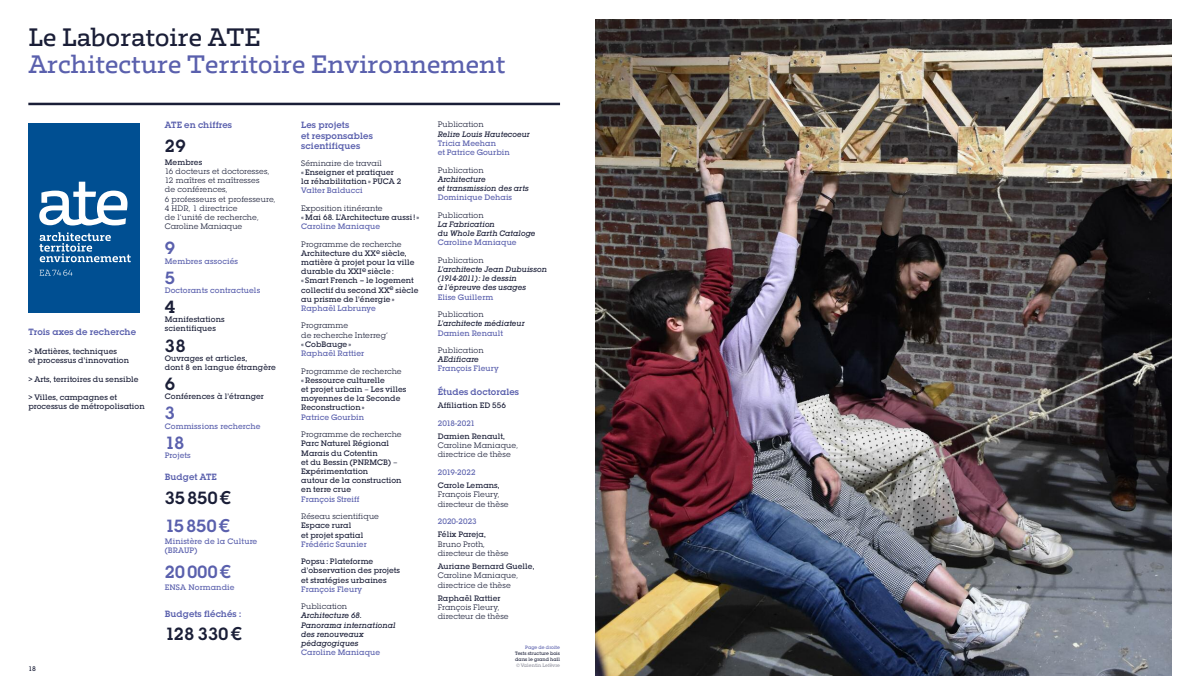
<style>
.page{position:relative;width:1191px;height:695px;background:#fff}
.page>*{position:absolute;margin:0;border:0;box-sizing:border-box;transform-origin:0 0}
.t1{font:500 22px "Irma Text Slab Std";letter-spacing:.01em;color:#5a60ad}
.t2{font:500 22px "Irma Text Slab Std";letter-spacing:.01em;color:#1a1e37}
.t3{font:600 18.5px/27.8px "Lubalin Graph Itc T";letter-spacing:-.015em;color:#1a1e37}
.t4{font:600 18.5px "Lubalin Graph Itc T";letter-spacing:-.015em;color:#5a60ad}
.t5{font:600 9.5px/10.5px "Lubalin Graph Itc T";letter-spacing:.01em;color:#5a60ad}
.t6{font:500 8.2px/9.2px "Lubalin Graph Itc T";letter-spacing:.01em;color:#1a1e37}
.t7{font:8.2px/9.2px "Lubalin Graph Itc T";letter-spacing:.01em;color:#1a1e37}
.t8{font:500 8.2px/9.2px "Lubalin Graph Itc T";letter-spacing:.01em;color:#5a60ad}
.t9{font:italic 500 8.2px/9.2px "Lubalin Graph Itc T";letter-spacing:.01em;color:#1a1e37}
.t10{font:500 8.2px "Lubalin Graph Itc T";letter-spacing:-.02em;color:#5a60ad}
.t11{font:500 7px "Lubalin Graph Itc T";color:#1a1e37}
.t12{font:500 5px/6px "Lubalin Graph Itc T";letter-spacing:.01em;color:#1a1e37}
.t13{font:500 5px "Lubalin Graph Itc T";letter-spacing:.01em;color:#8d8e9b}
.t14{font:500 5px "Lubalin Graph Itc T";letter-spacing:.01em;color:#5a60ad}
.s1{font-family:"Akkurat";font-weight:700}
.s2{color:#5a60ad}
.s3{font-family:"Akkurat";font-weight:700;color:#5a60ad}
.s4{font-weight:400}
</style>
<div class="page">
<hr style="left:28px;top:103px;width:532px;height:2px;background:#1a1e37">
<div style="left:28px;top:123px;width:111px;height:189px;background:#004f92"></div>
<svg style="left:39px;top:182px;width:92px;height:80px"></svg>
<svg style="left:40px;top:270px;width:32px;height:6px"></svg>
<img style="left:595px;top:20px;width:576px;height:655px">
<h1 class="t2" style="left:28px;top:28px;width:234px">Le Laboratoire ATE</h1>
<h1 class="t1" style="left:28px;top:55px;width:478px">Architecture Territoire Environnement</h1>
<p class="t5" style="left:28px;top:327px;width:109px">Trois axes de recherche</p>
<p class="t6" style="left:28px;top:346px;width:102px">&gt; Matières, techniques<br>et processus d’innovation</p>
<p class="t6" style="left:28px;top:374px;width:112px">&gt; Arts, territoires du sensible</p>
<p class="t6" style="left:28px;top:392px;width:118px">&gt; Villes, campagnes et processus de métropolisation</p>
<p class="t11" style="left:28px;top:664px;width:9px">18</p>
<p class="t5" style="left:165px;top:120px;width:69px">ATE en chiffres</p>
<h2 class="t3" style="left:165px;top:132px;width:23px">29</h2>
<p class="t6" style="left:165px;top:157px;width:39px">Membres</p>
<p class="t7" style="left:165px;top:166px;width:112px">16 docteurs et doctoresses,<br>12 maîtres et maîtresses<br>de conférences,<br>6 professeurs et professeure,<br>4 HDR, 1 directrice<br>de l’unité de recherche,<br>Caroline Maniaque</p>
<h2 class="t4" style="left:165px;top:237px;width:12px">9</h2>
<p class="t8" style="left:165px;top:256px;width:75px">Membres associés</p>
<h2 class="t4" style="left:165px;top:266px;width:12px">5</h2>
<p class="t8" style="left:165px;top:285px;width:97px">Doctorants contractuels</p>
<h2 class="t3" style="left:165px;top:292px;width:12px">4</h2>
<p class="t6" style="left:165px;top:315px;width:61px">Manifestations scientifiques</p>
<h2 class="t3" style="left:165px;top:331px;width:23px">38</h2>
<p class="t6" style="left:165px;top:353px;width:113px">Ouvrages et articles,<br>dont 8 en langue étrangère</p>
<h2 class="t3" style="left:165px;top:369px;width:12px">6</h2>
<p class="t6" style="left:165px;top:392px;width:101px">Conférences à l’étranger</p>
<h2 class="t4" style="left:165px;top:402px;width:12px">3</h2>
<p class="t8" style="left:165px;top:421px;width:97px">Commissions recherche</p>
<h2 class="t4" style="left:165px;top:431px;width:21px">18</h2>
<p class="t8" style="left:165px;top:450px;width:27px">Projets</p>
<p class="t5" style="left:165px;top:471px;width:54px">Budget ATE</p>
<h2 class="t3" style="left:165px;top:483px;width:68px">35850<span class="s1">€<br></span><span class="s2">15850</span><span class="s3">€</span></h2>
<p class="t8" style="left:165px;top:536px;width:94px">Ministère de la Culture (BRAUP)</p>
<h2 class="t4" style="left:165px;top:560px;width:68px">20000<span class="s1">€</span></h2>
<p class="t8" style="left:165px;top:582px;width:71px">ENSA Normandie</p>
<p class="t5" style="left:165px;top:608px;width:78px">Budgets fléchés :</p>
<h2 class="t3" style="left:165px;top:620px;width:78px">128 330<span class="s1">€</span></h2>
<p class="t5" style="left:301px;top:120px;width:73px">Les projets<br>et responsables scientifiques</p>
<p class="t7" style="left:301px;top:158px;width:82px">Séminaire de travail</p>
<p class="t6" style="left:301px;top:167px;width:102px">« Enseigner et pratiquer la réhabilitation» PUCA 2</p>
<p class="t8" style="left:301px;top:186px;width:63px">Valter Balducci</p>
<p class="t7" style="left:301px;top:203px;width:83px">Exposition itinérante</p>
<p class="t6" style="left:301px;top:212px;width:119px">«Mai 68. L’Architecture aussi!»</p>
<p class="t8" style="left:301px;top:221px;width:80px">Caroline Maniaque</p>
<p class="t6" style="left:301px;top:239px;width:119px"><span class="s4">Programme de recherche<br></span>Architecture du XX<sup>e</sup> siècle, matière à projet pour la ville durable du XXI<sup>e</sup> siècle :<br>« Smart French – le logement collectif du second XX<sup>e</sup> siècle au prisme de l’énergie »</p>
<p class="t8" style="left:301px;top:303px;width:76px">Raphaël Labrunye</p>
<p class="t7" style="left:301px;top:321px;width:88px">Programme<br>de recherche Interreg’</p>
<p class="t6" style="left:301px;top:339px;width:51px">« CobBauge »</p>
<p class="t8" style="left:301px;top:348px;width:64px">Raphaël Rattier</p>
<p class="t7" style="left:301px;top:366px;width:102px">Programme de recherche</p>
<p class="t6" style="left:301px;top:375px;width:107px">«Ressource culturelle<br>et projet urbain <span class="s4">–</span> Les villes moyennes de la Seconde<br>Reconstruction»</p>
<p class="t8" style="left:301px;top:412px;width:64px">Patrice Gourbin</p>
<p class="t7" style="left:301px;top:429px;width:102px">Programme de recherche</p>
<p class="t6" style="left:301px;top:439px;width:102px">Parc Naturel Régional<br>Marais du Cotentin<br>et du Bessin (PNRMCB) <span class="s4">–<br></span>Expérimentation<br>autour de la construction en terre crue</p>
<p class="t8" style="left:301px;top:494px;width:60px">François Streiff</p>
<p class="t7" style="left:301px;top:511px;width:79px">Réseau scientifique</p>
<p class="t6" style="left:301px;top:520px;width:64px">Espace rural<br>et projet spatial</p>
<p class="t8" style="left:301px;top:539px;width:67px">Frédéric Saunier</p>
<p class="t6" style="left:301px;top:556px;width:100px">Popsu: Plateforme d’observation des projets et stratégies urbaines</p>
<p class="t8" style="left:301px;top:584px;width:62px">François Fleury</p>
<p class="t7" style="left:301px;top:601px;width:47px">Publication</p>
<p class="t9" style="left:301px;top:611px;width:96px">Architecture 68.<br>Panorama international des renouveaux pédagogiques</p>
<p class="t8" style="left:301px;top:647px;width:80px">Caroline Maniaque</p>
<p class="t7" style="left:438px;top:120px;width:47px">Publication</p>
<p class="t9" style="left:438px;top:129px;width:94px">Relire Louis Hautecoeur</p>
<p class="t8" style="left:438px;top:138px;width:74px">Tricia Meehan<br>et Patrice Gourbin</p>
<p class="t7" style="left:438px;top:165px;width:47px">Publication</p>
<p class="t9" style="left:438px;top:174px;width:92px">Architecture<br>et transmission des arts</p>
<p class="t8" style="left:438px;top:193px;width:76px">Dominique Dehais</p>
<p class="t7" style="left:438px;top:210px;width:47px">Publication</p>
<p class="t9" style="left:438px;top:219px;width:99px">La Fabrication<br>du Whole Earth Cataloge</p>
<p class="t8" style="left:438px;top:238px;width:80px">Caroline Maniaque</p>
<p class="t7" style="left:438px;top:255px;width:47px">Publication</p>
<p class="t9" style="left:438px;top:264px;width:111px">L’architecte Jean Dubuisson (1914-2011): le dessin<br>à l’épreuve des usages</p>
<p class="t8" style="left:438px;top:292px;width:57px">Elise Guillerm</p>
<p class="t7" style="left:438px;top:309px;width:47px">Publication</p>
<p class="t9" style="left:438px;top:319px;width:88px">L’architecte médiateur</p>
<p class="t8" style="left:438px;top:328px;width:67px">Damien Renault</p>
<p class="t7" style="left:438px;top:345px;width:47px">Publication</p>
<p class="t9" style="left:438px;top:355px;width:43px">AEdificare</p>
<p class="t8" style="left:438px;top:364px;width:62px">François Fleury</p>
<p class="t5" style="left:438px;top:386px;width:83px">Études doctorales</p>
<p class="t6" style="left:438px;top:400px;width:70px">Affiliation ED 556</p>
<p class="t10" style="left:438px;top:418px;width:39px">2018-2021</p>
<p class="t6" style="left:438px;top:431px;width:69px">Damien Renault,</p>
<p class="t7" style="left:438px;top:440px;width:82px">Caroline Maniaque, directrice de thèse</p>
<p class="t8" style="left:438px;top:467px;width:39px">2019-2022</p>
<p class="t6" style="left:438px;top:480px;width:63px">Carole Lemans,</p>
<p class="t7" style="left:438px;top:490px;width:72px">François Fleury, directeur de thèse</p>
<p class="t8" style="left:438px;top:516px;width:41px">2020-2023</p>
<p class="t6" style="left:438px;top:530px;width:50px">Félix Pareja,</p>
<p class="t7" style="left:438px;top:539px;width:72px">Bruno Proth, directeur de thèse</p>
<p class="t6" style="left:438px;top:561px;width:98px">Auriane Bernard Guelle,</p>
<p class="t7" style="left:438px;top:571px;width:82px">Caroline Maniaque, directrice de thèse</p>
<p class="t6" style="left:438px;top:593px;width:64px">Raphaël Rattier</p>
<p class="t7" style="left:438px;top:602px;width:72px">François Fleury, directeur de thèse</p>
<p class="t14" style="left:525px;top:644px;width:36px">Page de droite</p>
<p class="t12" style="left:515px;top:650px;width:46px">Tests structure bois dans le grand hall</p>
<p class="t13" style="left:516px;top:662px;width:45px">©Valentin Lefèvre</p>
</div>
